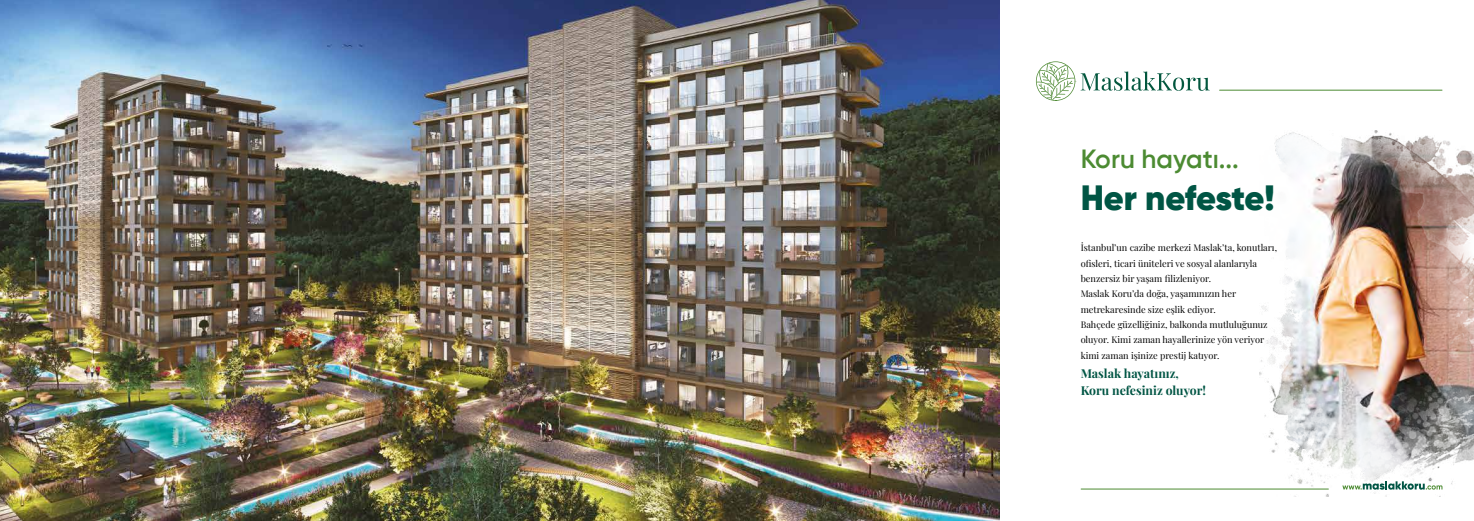
<style>
.page{position:relative;width:1474px;height:521px;background:#fff}
.page>*{position:absolute;margin:0;border:0;box-sizing:border-box;transform-origin:0 0}
.t1{font:900 35px "Gilroy";letter-spacing:-.015em;color:#054}
.t2{font:600 26.25px "Gilroy";color:#4c8b32}
.t3{font:700 12.25px/17.5px "Playfair Display";color:#054}
.t4{font:9.19px/15.3px "Playfair Display";color:#000}
</style>
<div class="page">
<img style="left:1259px;top:130px;width:214px;height:366px">
<img style="left:0;top:0;width:999px;height:521px">
<svg style="left:1036px;top:61px;width:173px;height:40px"></svg>
<hr style="left:1081px;top:488px;width:247px;height:1px;background:#4c8b32">
<hr style="left:1219px;top:90px;width:222px;height:1px;background:#4c8b32">
<svg style="left:1342px;top:481px;width:100px;height:9px"></svg>
<h2 class="t2" style="left:1080px;top:143px;width:160px">Koru hayatı...</h2>
<h1 class="t1" style="left:1080px;top:176px;width:196px">Her nefeste!</h1>
<p class="t4" style="left:1080px;top:239px;width:198px">İstanbul’un cazibe merkezi Maslak’ta, konutları, ofisleri, ticari üniteleri ve sosyal alanlarıyla benzersiz bir yaşam filizleniyor.<br>Maslak Koru’da doğa, yaşamınızın her metrekaresinde size eşlik ediyor.<br>Bahçede güzelliğiniz, balkonda mutluluğunuz oluyor. Kimi zaman hayallerinize yön veriyor kimi zaman işinize prestij katıyor.</p>
<h3 class="t3" style="left:1080px;top:363px;width:127px">Maslak hayatınız,<br>Koru nefesiniz oluyor!</h3>
</div>
